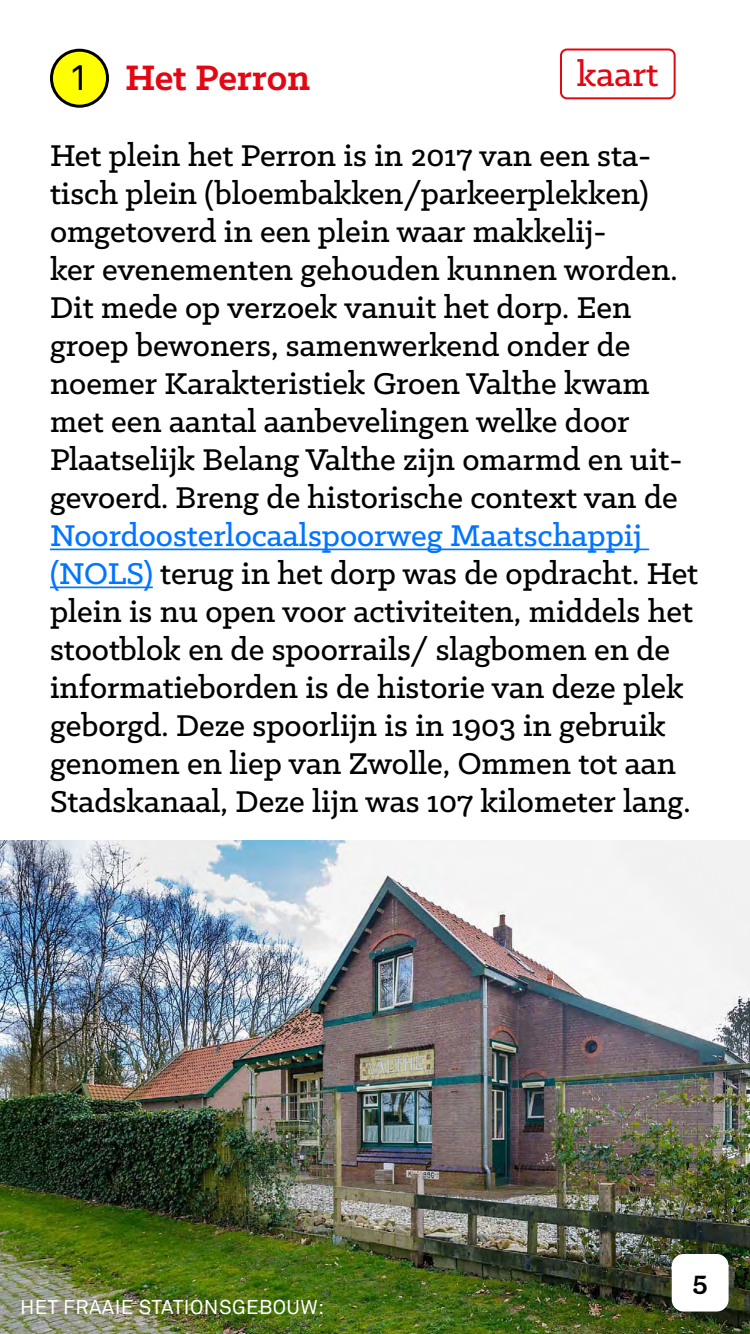
<style>
.page{position:relative;width:750px;height:1334px;background:#fff}
.page>*{position:absolute;margin:0;border:0;box-sizing:border-box;transform-origin:0 0}
.t1{font:700 40px "Klinic Slab";color:#e30613}
.t2{font:500 38px "Klinic Slab";color:#e30613}
.t3{font:500 34px/38px "Klinic Slab";color:#000}
.t4{font:700 30px "Klinic Slab";color:#000}
.t5{font:20px "Akkurat";letter-spacing:.02em;color:#fff}
.s1{font-family:"Akkurat";font-weight:400;font-size:36px;color:#000}
.s2{color:#0075ff}
</style>
<div class="page">
<hr style="left:50px;top:549px;width:599px;height:1px;background:#0075ff">
<hr style="left:50px;top:587px;width:103px;height:1px;background:#0075ff">
<div style="left:52px;top:50px;width:56px;height:56px;background:#ff0;border-radius:50%"></div>
<div style="left:50px;top:49px;width:59px;height:59px;border:3px solid #000;border-radius:50%"></div>
<div style="left:560px;top:49px;width:116px;height:50px;border:2px solid #e30613;border-radius:6px"></div>
<img style="left:0;top:840px;width:750px;height:494px">
<div style="left:672px;top:1254px;width:57px;height:58px;background:#fff;border-radius:12px"></div>
<p class="t1" style="left:69px;top:51px;width:243px"><span class="s1">1</span> Het Perron</p>
<p class="t2" style="left:577px;top:50px;width:83px">kaart</p>
<p class="t3" style="left:50px;top:136px;width:634px">Het plein het Perron is in 2017 van een sta&shy;tisch plein (bloembakken/parkeerplekken) omgetoverd in een plein waar makkelij-<br>ker evenementen gehouden kunnen worden.<br>Dit mede op verzoek vanuit het dorp. Een groep bewoners, samenwerkend onder de noemer Karakteristiek Groen Valthe kwam met een aantal aanbevelingen welke door Plaatselijk Belang Valthe zijn omarmd en uit&shy;gevoerd. Breng de historische context van de</p>
<p class="t3" style="left:50px;top:516px;width:650px"><span class="s2">Noordoosterlocaalspoorweg Maatschappij (NOLS)</span> terug in het dorp was de opdracht. Het plein is nu open voor activiteiten, middels het stootblok en de spoorrails/ slagbomen en de informatieborden is de historie van deze plek geborgd. Deze spoorlijn is in 1903 in gebruik genomen en liep van Zwolle, Ommen tot aan Stadskanaal, Deze lijn was 107 kilometer lang.</p>
<p class="t5" style="left:20px;top:1295px;width:306px">HET FRAAIE STATIONSGEBOUW:</p>
<p class="t4" style="left:692px;top:1261px;width:17px">5</p>
</div>
